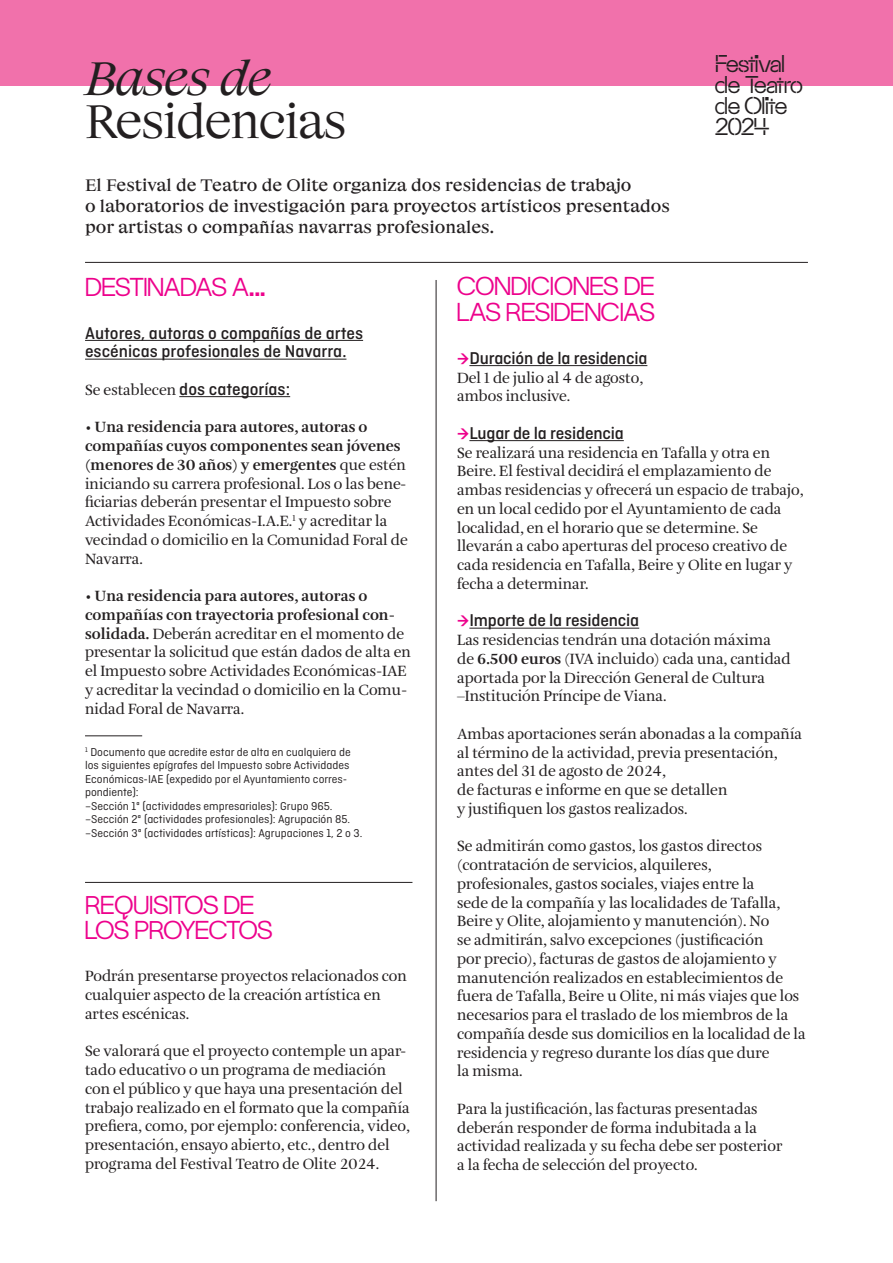
<style>
.page{position:relative;width:893px;height:1263px;background:#fff}
.page>*{position:absolute;margin:0;border:0;box-sizing:border-box;transform-origin:0 0}
.t1{font:300 46.5px "Big Daily Short";letter-spacing:-.03em;color:#231f20}
.t2{font:italic 300 46.5px "Big Daily Short";letter-spacing:-.03em;color:#231f20}
.t3{font:24px "SM Maxeville";letter-spacing:-.02em;color:#ed028c}
.t4{font:24px "SM Maxeville";letter-spacing:-.05em;color:#ed028c}
.t5{font:22.5px "SM Maxeville Constructed";letter-spacing:-.05em;color:#231f20}
.t6{font:22.5px "SM Maxeville Constructed";letter-spacing:-.07em;color:#231f20}
.t7{font:500 18px "Ciutadella";letter-spacing:-.005em;color:#231f20}
.t8{font:16.5px "Big Daily Short";color:#231f20}
.t9{font:15.3px/18.8px "Amalia Pro";color:#231f20}
.t10{font:12px/13.5px "Ciutadella";color:#231f20}
.s1{font-family:"Amalia Pro";font-weight:400;font-size:15.3px}
.s2{font-weight:700}
.s3{color:#ed028c}
</style>
<div class="page">
<hr style="left:85px;top:340px;width:278px;height:1px;background:#231f20">
<hr style="left:85px;top:359px;width:261px;height:1px;background:#231f20">
<hr style="left:179px;top:396px;width:111px;height:1px;background:#231f20">
<hr style="left:469px;top:365px;width:178px;height:1px;background:#231f20">
<hr style="left:469px;top:440px;width:155px;height:1px;background:#231f20">
<hr style="left:469px;top:628px;width:170px;height:1px;background:#231f20">
<div style="left:0;top:0;width:893px;height:85px;background:#f171ab"></div>
<hr style="left:85px;top:262px;width:723px;height:1px;background:#231f20">
<hr style="left:436px;top:280px;width:1px;height:921px;background:#231f20">
<hr style="left:85px;top:735px;width:57px;height:1px;background:#231f20">
<hr style="left:85px;top:882px;width:327px;height:1px;background:#231f20">
<p class="t2" style="left:85px;top:49px;width:189px">Bases de</p>
<p class="t1" style="left:85px;top:92px;width:263px">Residencias</p>
<p class="t8" style="left:85px;top:174px;width:548px">El Festival de Teatro de Olite organiza dos residencias de trabajo</p>
<p class="t8" style="left:85px;top:195px;width:586px">o laboratorios de investigación para proyectos artísticos presentados</p>
<p class="t8" style="left:85px;top:216px;width:410px">por artistas o compañías navarras profesionales.</p>
<p class="t4" style="left:85px;top:270px;width:182px">DESTINADAS A...</p>
<p class="t3" style="left:457px;top:269px;width:199px">CONDICIONES DE</p>
<p class="t3" style="left:457px;top:294px;width:199px">LAS RESIDENCIAS</p>
<p class="t6" style="left:715px;top:48px;width:72px">Festival</p>
<p class="t5" style="left:715px;top:69px;width:89px">de Teatro</p>
<p class="t5" style="left:715px;top:90px;width:74px">de Olite</p>
<p class="t5" style="left:715px;top:111px;width:56px">2024</p>
<p class="t7" style="left:85px;top:323px;width:280px">Autores, autoras o compañías de artes</p>
<p class="t7" style="left:85px;top:341px;width:263px">escénicas profesionales de Navarra.</p>
<p class="t7" style="left:85px;top:379px;width:207px"><span class="s1">Se establecen</span> dos categorías:</p>
<p class="t9" style="left:85px;top:418px;width:324px">• <span class="s2">Una residencia para autores, autoras o compañías cuyos componentes sean jóvenes (menores de 30 años) y emergentes</span> que estén iniciando su carrera profesional. Los o las bene&shy;ficiarias deberán presentar el Impuesto sobre Actividades Económicas-I.A.E.<sup>1</sup> y acreditar la vecindad o domicilio en la Comunidad Foral de Navarra.</p>
<p class="t9" style="left:85px;top:587px;width:327px">• <span class="s2">Una residencia para autores, autoras o compañías con trayectoria profesional con&shy;solidada.</span> Deberán acreditar en el momento de presentar la solicitud que están dados de alta en el Impuesto sobre Actividades Económicas-IAE y acreditar la vecindad o domicilio en la Comu&shy;nidad Foral de Navarra.</p>
<p class="t10" style="left:85px;top:745px;width:267px"><sup>1</sup> Documento que acredite estar de alta en cualquiera de los siguientes epígrafes del Impuesto sobre Actividades Económicas-IAE (expedido por el Ayuntamiento corres&shy;pondiente):</p>
<p class="t10" style="left:85px;top:799px;width:249px">–Sección 1ª (actividades empresariales): Grupo 965.</p>
<p class="t10" style="left:85px;top:812px;width:267px">–Sección 2ª (actividades profesionales): Agrupación 85.</p>
<p class="t10" style="left:85px;top:826px;width:279px">–Sección 3ª (actividades artísticas): Agrupaciones 1, 2 o 3.</p>
<p class="t3" style="left:85px;top:887px;width:171px">REQUISITOS DE</p>
<p class="t4" style="left:85px;top:913px;width:189px">LOS PROYECTOS</p>
<p class="t9" style="left:85px;top:967px;width:323px">Podrán presentarse proyectos relacionados con cualquier aspecto de la creación artística en artes escénicas.</p>
<p class="t9" style="left:85px;top:1042px;width:326px">Se valorará que el proyecto contemple un apar&shy;tado educativo o un programa de mediación con el público y que haya una presentación del trabajo realizado en el formato que la compañía prefiera, como, por ejemplo: conferencia, video, presentación, ensayo abierto, etc., dentro del programa del Festival Teatro de Olite 2024.</p>
<p class="t7" style="left:457px;top:348px;width:192px"><span class="s3">✓</span>Duración de la residencia</p>
<p class="t9" style="left:457px;top:369px;width:188px">Del 1 de julio al 4 de agosto,</p>
<p class="t9" style="left:457px;top:387px;width:115px">ambos inclusive.</p>
<p class="t7" style="left:457px;top:423px;width:168px"><span class="s3">✓</span>Lugar de la residencia</p>
<p class="t9" style="left:457px;top:444px;width:348px">Se realizará una residencia en Tafalla y otra en Beire. El festival decidirá el emplazamiento de ambas residencias y ofrecerá un espacio de trabajo, en un local cedido por el Ayuntamiento de cada localidad, en el horario que se determine. Se llevarán a cabo aperturas del proceso creativo de cada residencia en Tafalla, Beire y Olite en lugar y fecha a determinar.</p>
<p class="t7" style="left:457px;top:610px;width:184px"><span class="s3">✓</span>Importe de la residencia</p>
<p class="t9" style="left:457px;top:631px;width:335px">Las residencias tendrán una dotación máxima de <span class="s2">6.500 euros</span> (IVA incluido) cada una, cantidad aportada por la Dirección General de Cultura</p>
<p class="t9" style="left:457px;top:687px;width:211px">–Institución Príncipe de Viana.</p>
<p class="t9" style="left:457px;top:725px;width:347px">Ambas aportaciones serán abonadas a la compañía al término de la actividad, previa presentación, antes del 31 de agosto de 2024,</p>
<p class="t9" style="left:457px;top:781px;width:272px">de facturas e informe en que se detallen</p>
<p class="t9" style="left:457px;top:800px;width:232px">y justifiquen los gastos realizados.</p>
<p class="t9" style="left:457px;top:837px;width:350px">Se admitirán como gastos, los gastos directos (contratación de servicios, alquileres, profesionales, gastos sociales, viajes entre la<br>sede de la compañía y las localidades de Tafalla, Beire y Olite, alojamiento y manutención). No<br>se admitirán, salvo excepciones (justificación<br>por precio), facturas de gastos de alojamiento y manutención realizados en establecimientos de fuera de Tafalla, Beire u Olite, ni más viajes que los necesarios para el traslado de los miembros de la compañía desde sus domicilios en la localidad de la residencia y regreso durante los días que dure</p>
<p class="t9" style="left:457px;top:1062px;width:67px">la misma.</p>
<p class="t9" style="left:457px;top:1100px;width:327px">Para la justificación, las facturas presentadas deberán responder de forma indubitada a la actividad realizada y su fecha debe ser posterior</p>
<p class="t9" style="left:457px;top:1156px;width:242px">a la fecha de selección del proyecto.</p>
</div>
